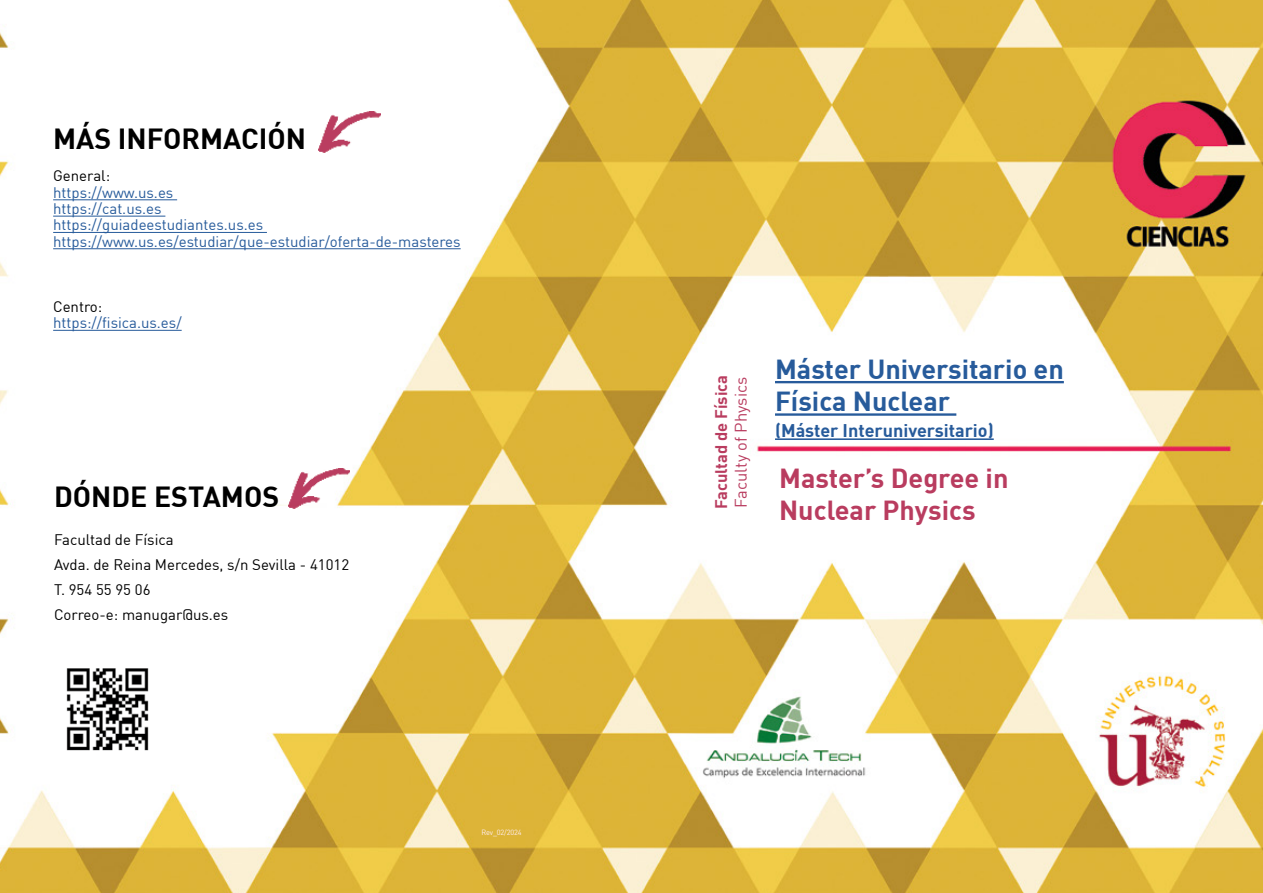
<style>
.page{position:relative;width:1263px;height:893px;background:#fff}
.page>*{position:absolute;margin:0;border:0;box-sizing:border-box;transform-origin:0 0}
.t1{font:700 28.5px "DIN";color:#000}
.t2{font:700 27px/32.4px "DIN";color:#275b9b}
.t3{font:700 27px/32.4px "DIN";color:#b93c5f}
.t4{font:700 18px "DIN";color:#275b9b}
.t5{font:700 16.5px "DIN";color:#b93c5f}
.t6{font:16.5px "DIN";color:#b93c5f}
.t7{font:15px/16.4px "DIN";color:#275b9b}
.t8{font:15px/24.8px "DIN";color:#000}
.t9{font:7.5px "DIN";letter-spacing:-.02em;color:#ffedf0}
</style>
<div class="page">
<img style="left:0;top:0;width:1263px;height:893px">
<img style="left:319px;top:112px;width:61px;height:40px">
<img style="left:288px;top:468px;width:61px;height:40px">
<hr style="left:775px;top:381px;width:289px;height:2px;background:#275b9b">
<hr style="left:775px;top:413px;width:181px;height:3px;background:#275b9b">
<hr style="left:775px;top:438px;width:219px;height:2px;background:#275b9b">
<img style="left:54px;top:656px;width:107px;height:106px">
<hr style="left:53px;top:199px;width:124px;height:1px;background:#275b9b">
<hr style="left:53px;top:216px;width:112px;height:1px;background:#275b9b">
<hr style="left:53px;top:232px;width:214px;height:1px;background:#275b9b">
<hr style="left:53px;top:248px;width:408px;height:1px;background:#275b9b">
<hr style="left:53px;top:330px;width:129px;height:1px;background:#275b9b">
<h1 class="t1" style="left:53px;top:120px;width:254px">MÁS INFORMACIÓN</h1>
<p class="t8" style="left:53px;top:163px;width:59px">General:</p>
<p class="t7" style="left:53px;top:184px;width:409px">https://www.us.es<br>https://cat.us.es<br>https://guiadeestudiantes.us.es https://www.us.es/estudiar/que-estudiar/oferta-de-masteres</p>
<p class="t8" style="left:53px;top:294px;width:51px">Centro:</p>
<p class="t7" style="left:53px;top:314px;width:130px">https://fisica.us.es/</p>
<h1 class="t1" style="left:54px;top:478px;width:227px">DÓNDE ESTAMOS</h1>
<p class="t8" style="left:54px;top:527px;width:297px">Facultad de Física<br>Avda. de Reina Mercedes, s/n Sevilla - 41012<br>T. 954 55 95 06<br>Correo-e: manugar@us.es</p>
<p class="t9" style="left:481px;top:828px;width:42px">Rev_02/2024</p>
<p class="t5" style="left:710px;top:509px;width:136px;rotate:-90deg">Facultad de Física</p>
<p class="t6" style="left:731px;top:507px;width:132px;rotate:-90deg">Faculty of Physics</p>
<h2 class="t2" style="left:775px;top:351px;width:290px">Máster Universitario en<br>Física Nuclear</h2>
<p class="t4" style="left:775px;top:418px;width:220px">(Máster Interuniversitario)</p>
<h2 class="t3" style="left:779px;top:461px;width:231px">Master’s Degree in<br>Nuclear Physics</h2>
</div>
